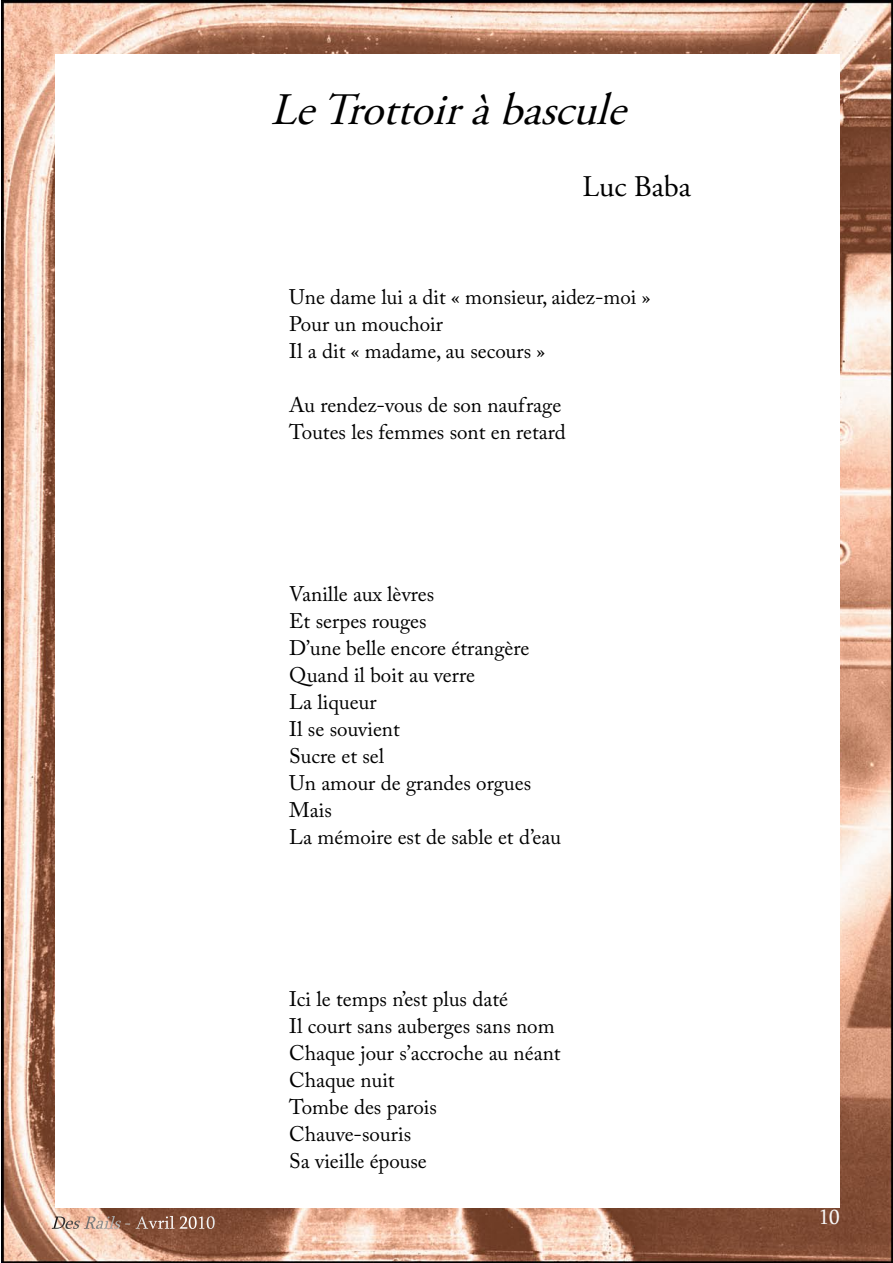
<style>
.page{position:relative;width:893px;height:1263px;background:#fff}
.page>*{position:absolute;margin:0;border:0;box-sizing:border-box;transform-origin:0 0}
.t1{font:italic 45px "Adobe Garamond Pro";color:#000}
.t2{font:30px "Adobe Garamond Pro";color:#000}
.t3{font:21px "Adobe Caslon Pro";color:#000}
.t4{font:21px "Sylfaen";color:#f7f7f7}
.t5{font:18px "Sylfaen";color:#fff}
.s1{font-style:italic}
</style>
<div class="page">
<img style="left:1px;top:0;width:892px;height:1263px">
<div style="left:55px;top:54px;width:785px;height:1154px;background:#fff"></div>
<p class="t1" style="left:271px;top:82px;width:371px">LeTrottoiràbascule</p>
<p class="t2" style="left:583px;top:168px;width:110px">Luc Baba</p>
<p class="t3" style="left:289px;top:284px;width:363px">Une dame lui a dit « monsieur, aidez-moi »</p>
<p class="t3" style="left:289px;top:311px;width:155px">Pour un mouchoir</p>
<p class="t3" style="left:289px;top:338px;width:257px">Il a dit « madame, au secours »</p>
<p class="t3" style="left:289px;top:392px;width:274px">Au rendez-vous de son naufrage</p>
<p class="t3" style="left:289px;top:419px;width:278px">Toutes les femmes sont en retard</p>
<p class="t5" style="left:51px;top:1210px;width:166px"><span class="s1">DesRails</span>- Avril 2010</p>
<p class="t3" style="left:289px;top:581px;width:147px">Vanille aux lèvres</p>
<p class="t3" style="left:289px;top:608px;width:139px">Et serpes rouges</p>
<p class="t3" style="left:289px;top:635px;width:242px">D’une belle encore étrangère</p>
<p class="t3" style="left:289px;top:662px;width:187px">Quand il boit au verre</p>
<p class="t3" style="left:289px;top:689px;width:89px">La liqueur</p>
<p class="t3" style="left:289px;top:716px;width:112px">Il se souvient</p>
<p class="t3" style="left:289px;top:743px;width:97px">Sucre et sel</p>
<p class="t3" style="left:289px;top:770px;width:244px">Un amour de grandes orgues</p>
<p class="t3" style="left:289px;top:797px;width:44px">Mais</p>
<p class="t3" style="left:289px;top:824px;width:274px">La mémoire est de sable et d’eau</p>
<p class="t3" style="left:289px;top:986px;width:220px">Ici le temps n’est plus daté</p>
<p class="t3" style="left:289px;top:1013px;width:267px">Il court sans auberges sans nom</p>
<p class="t3" style="left:289px;top:1040px;width:273px">Chaque jour s’accroche au néant</p>
<p class="t3" style="left:289px;top:1067px;width:107px">Chaque nuit</p>
<p class="t3" style="left:289px;top:1094px;width:149px">Tombe des parois</p>
<p class="t3" style="left:289px;top:1121px;width:123px">Chauve-souris</p>
<p class="t3" style="left:289px;top:1148px;width:139px">Sa vieille épouse</p>
<p class="t4" style="left:819px;top:1203px;width:22px">10</p>
</div>
